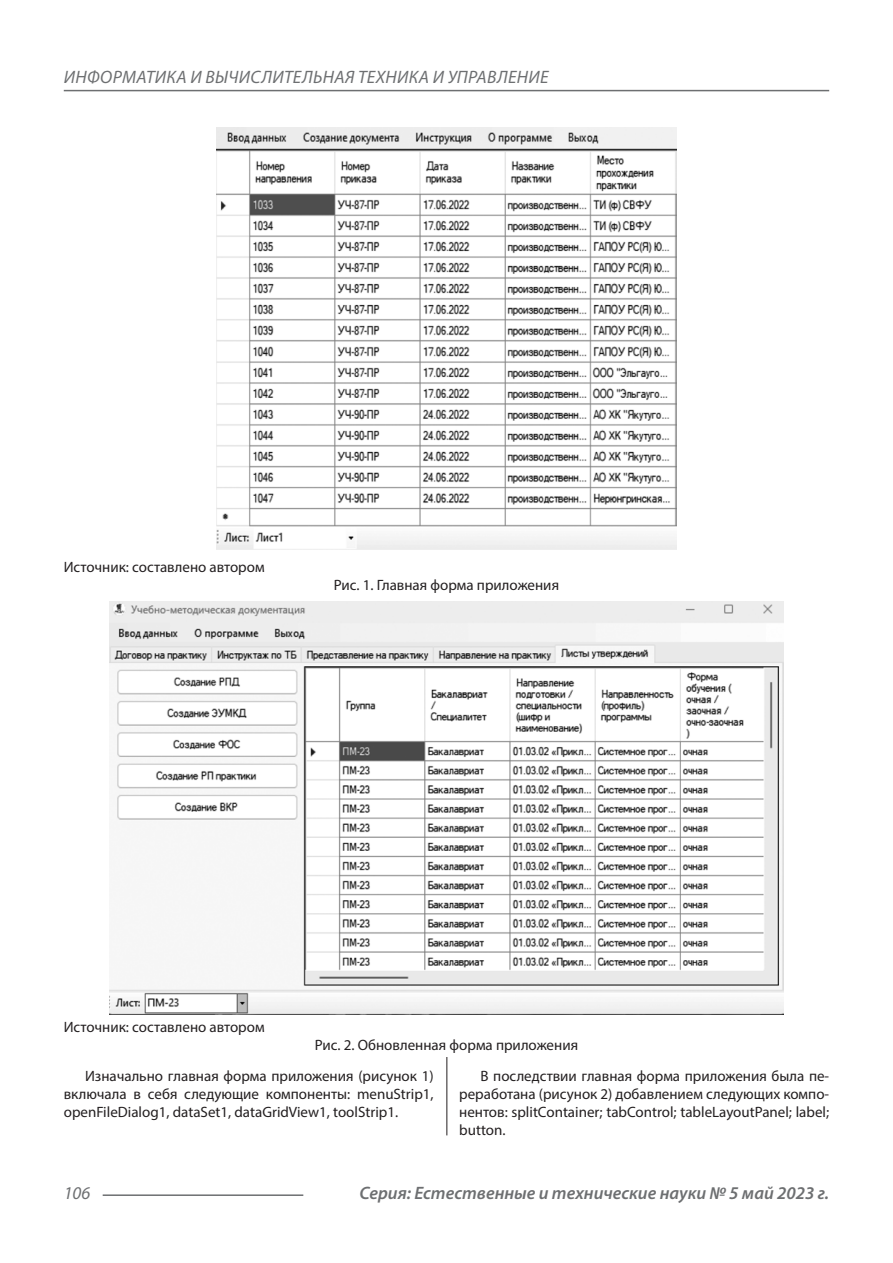
<style>
.page{position:relative;width:893px;height:1263px;background:#fff}
.page>*{position:absolute;margin:0;border:0;box-sizing:border-box;transform-origin:0 0}
.t1{font:italic 18px "Myriad Pro";letter-spacing:.02em;color:#6d6f71}
.t2{font:italic 600 18px "Myriad Pro";color:#6d6f71}
.t3{font:15px/18px "Myriad Pro";color:#231f20;text-align:justify}
</style>
<div class="page">
<hr style="left:446px;top:128px;width:1px;height:1007px;background:#231f20">
<hr style="left:103px;top:1194px;width:200px;height:2px;background:#6d6f71">
<hr style="left:64px;top:90px;width:765px;height:1px;background:#6d6f71">
<img style="left:216px;top:128px;width:460px;height:422px">
<img style="left:110px;top:602px;width:673px;height:412px">
<p class="t1" style="left:64px;top:66px;width:486px">Информатика и вычислительная техника и управление</p>
<p class="t3" style="left:64px;top:558px;width:202px">Источник: составлено автором</p>
<p class="t3" style="left:334px;top:576px;width:227px">Рис. 1. Главная форма приложения</p>
<p class="t3" style="left:64px;top:1018px;width:202px">Источник: составлено автором</p>
<p class="t3" style="left:315px;top:1036px;width:265px">Рис. 2. Обновленная форма приложения</p>
<p class="t3" style="left:64px;top:1066px;width:371px;text-indent:21px">Изначально главная форма приложения (рисунок 1) включала в себя следующие компоненты: menuStrip1, openFileDialog1, dataSet1, dataGridView1, toolStrip1.</p>
<p class="t3" style="left:459px;top:1066px;width:371px;text-indent:21px">В последствии главная форма приложения была пе&shy;реработана (рисунок 2) добавлением следующих компо&shy;нентов: splitContainer; tabControl; tableLayoutPanel; label; button.</p>
<p class="t1" style="left:64px;top:1182px;width:28px">106</p>
<p class="t2" style="left:359px;top:1182px;width:471px">Серия: Естественные и технические науки № 5 май 2023 г.</p>
</div>
